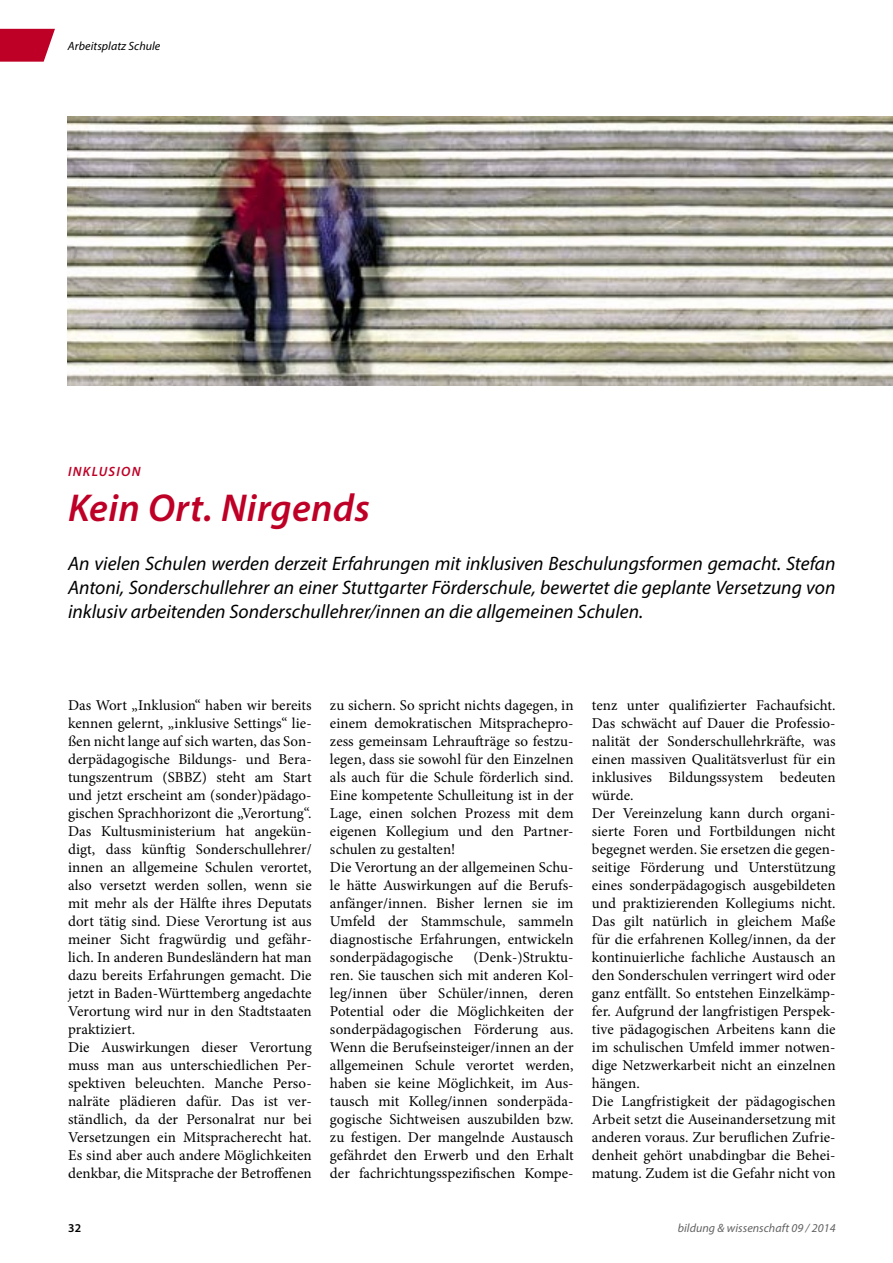
<style>
.page{position:relative;width:893px;height:1263px;background:#fff}
.page>*{position:absolute;margin:0;border:0;box-sizing:border-box;transform-origin:0 0}
.t1{font:italic 600 39px "Myriad Pro";letter-spacing:.01em;color:#be0027}
.t2{font:italic 19.5px/24px "Myriad Pro";color:#000;text-align:justify}
.t3{font:15px/18px "Minion Pro";letter-spacing:.005em;color:#000}
.t4{font:italic 600 13.5px "Myriad Pro";letter-spacing:.095em;color:#be0027}
.t5{font:italic 12px "Myriad Pro";letter-spacing:.005em;color:#636363}
.t6{font:italic 12px "Myriad Pro";letter-spacing:.005em;color:#000}
.t7{font:600 12px "Myriad Pro";color:#000}
</style>
<div class="page">
<svg style="left:0;top:29px;width:55px;height:33px;background:#c51c3f"></svg>
<img style="left:68px;top:117px;width:825px;height:269px">
<p class="t6" style="left:68px;top:38px;width:94px">Arbeitsplatz Schule</p>
<p class="t4" style="left:68px;top:463px;width:74px">Inklusion</p>
<h1 class="t1" style="left:68px;top:483px;width:303px">Kein Ort. Nirgends</h1>
<p class="t2" style="left:68px;top:551px;width:769px">An vielen Schulen werden derzeit Erfahrungen mit inklusiven Beschulungsformen gemacht. Stefan Antoni, Sonderschullehrer an einer Stuttgarter Förderschule, bewertet die geplante Versetzung von inklusiv arbeitenden Sonderschullehrer/innen an die allgemeinen Schulen.</p>
<p class="t3" style="left:68px;top:696px;width:245px">Das Wort „Inklusion“ haben wir bereits kennen gelernt, „inklusive Settings“ lie&shy;ßen nicht lange auf sich warten, das Son&shy;derpädagogische Bildungs- und Bera&shy;tungszentrum (SBBZ) steht am Start und jetzt erscheint am (sonder)pädago&shy;gischen Sprachhorizont die „Verortung“.<br>Das Kultusministerium hat angekün&shy;digt, dass künftig Sonderschullehrer/ innen an allgemeine Schulen verortet, also versetzt werden sollen, wenn sie mit mehr als der Hälfte ihres Deputats dort tätig sind. Diese Verortung ist aus meiner Sicht fragwürdig und gefähr&shy;lich. In anderen Bundesländern hat man dazu bereits Erfahrungen gemacht. Die jetzt in Baden-Württemberg angedachte Verortung wird nur in den Stadtstaaten praktiziert.<br>Die Auswirkungen dieser Verortung muss man aus unterschiedlichen Per&shy;spektiven beleuchten. Manche Perso&shy;nalräte plädieren dafür. Das ist ver&shy;ständlich, da der Personalrat nur bei Versetzungen ein Mitspracherecht hat.<br>Es sind aber auch andere Möglichkeiten denkbar, die Mitsprache der Betroffenen</p>
<p class="t3" style="left:330px;top:696px;width:245px">zu sichern. So spricht nichts dagegen, in einem demokratischen Mitsprachepro&shy;zess gemeinsam Lehraufträge so festzu&shy;legen, dass sie sowohl für den Einzelnen als auch für die Schule förderlich sind.<br>Eine kompetente Schulleitung ist in der Lage, einen solchen Prozess mit dem eigenen Kollegium und den Partner&shy;schulen zu gestalten!<br>Die Verortung an der allgemeinen Schu&shy;le hätte Auswirkungen auf die Berufs&shy;anfänger/innen. Bisher lernen sie im Umfeld der Stammschule, sammeln diagnostische Erfahrungen, entwickeln sonderpädagogische</p>
<p class="t3" style="left:330px;top:948px;width:245px;text-align:justify;text-indent:143px">(Denk-)Struktu&shy;ren. Sie tauschen sich mit anderen Kol&shy;leg/innen über Schüler/innen, deren Potential oder die Möglichkeiten der sonderpädagogischen Förderung aus.<br>Wenn die Berufseinsteiger/innen an der allgemeinen Schule verortet werden, haben sie keine Möglichkeit, im Aus&shy;tausch mit Kolleg/innen sonderpäda&shy;gogische Sichtweisen auszubilden bzw. zu festigen. Der mangelnde Austausch gefährdet den Erwerb und den Erhalt der fachrichtungsspezifischen Kompe-</p>
<p class="t7" style="left:68px;top:1220px;width:15px">32</p>
<p class="t3" style="left:592px;top:696px;width:245px">tenz unter qualifizierter Fachaufsicht.<br>Das schwächt auf Dauer die Professio&shy;nalität der Sonderschullehrkräfte, was einen massiven Qualitätsverlust für ein inklusives Bildungssystem bedeuten würde.<br>Der Vereinzelung kann durch organi&shy;sierte Foren und Fortbildungen nicht begegnet werden. Sie ersetzen die gegen&shy;seitige Förderung und Unterstützung eines sonderpädagogisch ausgebildeten und praktizierenden Kollegiums nicht.<br>Das gilt natürlich in gleichem Maße für die erfahrenen Kolleg/innen, da der kontinuierliche fachliche Austausch an den Sonderschulen verringert wird oder ganz entfällt. So entstehen Einzelkämp&shy;fer. Aufgrund der langfristigen Perspek&shy;tive pädagogischen Arbeitens kann die im schulischen Umfeld immer notwen&shy;dige Netzwerkarbeit nicht an einzelnen hängen.<br>Die Langfristigkeit der pädagogischen Arbeit setzt die Auseinandersetzung mit anderen voraus. Zur beruflichen Zufrie&shy;denheit gehört unabdingbar die Behei&shy;matung. Zudem ist die Gefahr nicht von</p>
<p class="t5" style="left:678px;top:1220px;width:159px">bildung &amp; wissenschaft 09 / 2014</p>
</div>
